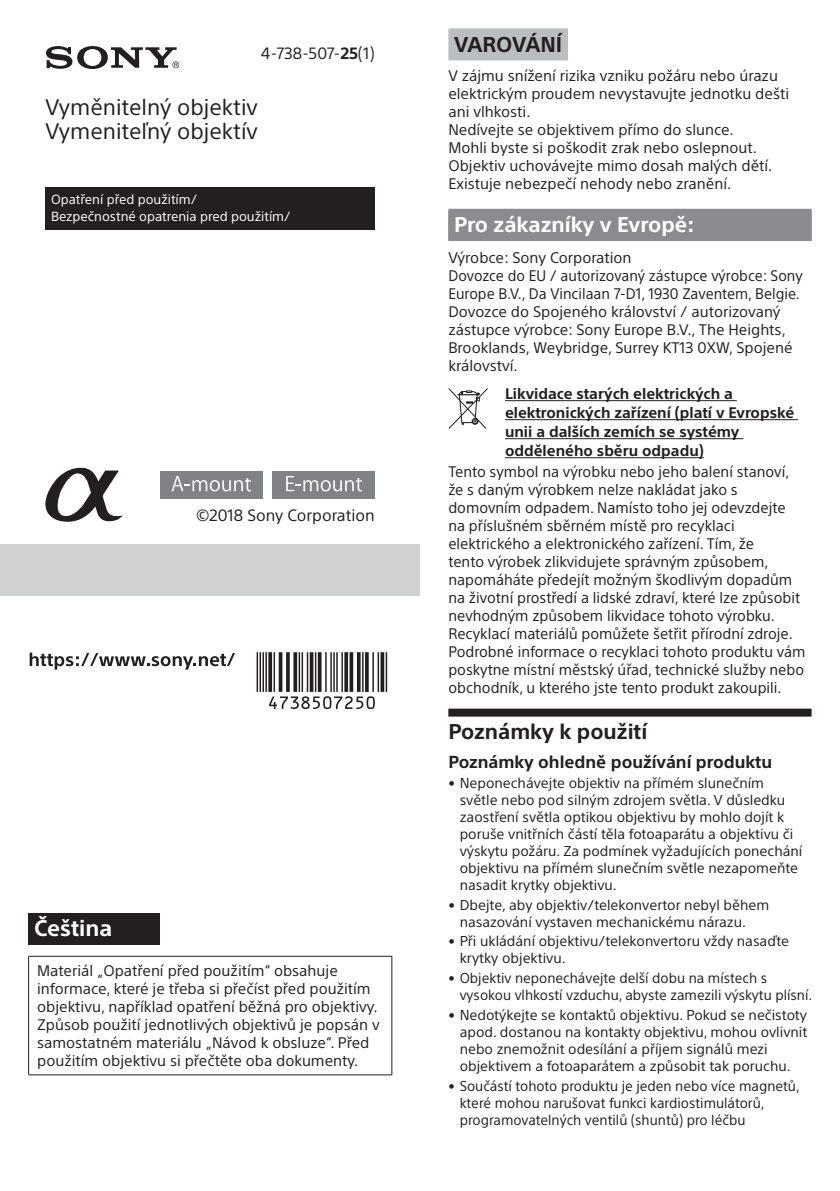
<style>
.page{position:relative;width:840px;height:1191px;background:#fff}
.page>*{position:absolute;margin:0;border:0;box-sizing:border-box;transform-origin:0 0}
.t1{font:22px/24px "SST";color:#231f20}
.t2{font:700 22px "SST";color:#fff}
.t3{font:700 21px "SST";color:#231f20}
.t4{font:700 21px "SST";color:#fff}
.t5{font:700 17px "SST";color:#231f20}
.t6{font:16px "SST";color:#231f20}
.t7{font:15px/18px "SST";color:#231f20}
.t8{font:700 15px/19px "SST";color:#231f20}
.t9{font:14px/17px "SST";color:#231f20}
.t10{font:13px/17px "SST";color:#fff}
.s1{font-weight:700}
</style>
<div class="page">
<div style="left:0;top:544px;width:420px;height:51px;background:#d1d2d4"></div>
<svg style="left:46px;top:46px;width:133px;height:23px"></svg>
<svg style="left:45px;top:467px;width:77px;height:55px"></svg>
<div style="left:160px;top:471px;width:102px;height:27px;background:#808285"></div>
<svg style="left:171px;top:476px;width:80px;height:15px"></svg>
<div style="left:272px;top:471px;width:102px;height:27px;background:#808285"></div>
<svg style="left:286px;top:476px;width:76px;height:15px"></svg>
<svg style="left:258px;top:652px;width:127px;height:40px"></svg>
<hr style="left:256px;top:652px;width:2px;height:40px;background:#231f20">
<hr style="left:259px;top:652px;width:2px;height:40px;background:#231f20">
<hr style="left:262px;top:652px;width:2px;height:40px;background:#231f20">
<hr style="left:265px;top:652px;width:2px;height:40px;background:#231f20">
<svg style="left:268px;top:652px;width:4px;height:40px"></svg>
<hr style="left:273px;top:652px;width:2px;height:40px;background:#231f20">
<svg style="left:278px;top:652px;width:4px;height:40px"></svg>
<hr style="left:286px;top:652px;width:3px;height:40px;background:#231f20">
<svg style="left:293px;top:652px;width:4px;height:40px"></svg>
<hr style="left:298px;top:652px;width:2px;height:40px;background:#231f20">
<hr style="left:301px;top:652px;width:2px;height:40px;background:#231f20">
<hr style="left:306px;top:652px;width:2px;height:40px;background:#231f20">
<svg style="left:309px;top:652px;width:4px;height:40px"></svg>
<hr style="left:315px;top:652px;width:1px;height:40px;background:#231f20">
<svg style="left:317px;top:652px;width:4px;height:40px"></svg>
<hr style="left:325px;top:652px;width:1px;height:40px;background:#231f20">
<hr style="left:330px;top:652px;width:1px;height:40px;background:#231f20">
<hr style="left:333px;top:652px;width:1px;height:40px;background:#231f20">
<hr style="left:336px;top:652px;width:1px;height:40px;background:#231f20">
<hr style="left:341px;top:652px;width:2px;height:40px;background:#231f20">
<svg style="left:344px;top:652px;width:4px;height:40px"></svg>
<svg style="left:349px;top:652px;width:4px;height:40px"></svg>
<hr style="left:357px;top:652px;width:3px;height:40px;background:#231f20">
<hr style="left:362px;top:652px;width:1px;height:40px;background:#231f20">
<hr style="left:365px;top:652px;width:3px;height:40px;background:#231f20">
<hr style="left:372px;top:652px;width:1px;height:40px;background:#231f20">
<hr style="left:377px;top:652px;width:2px;height:40px;background:#231f20">
<svg style="left:380px;top:652px;width:4px;height:40px"></svg>
<hr style="left:385px;top:652px;width:2px;height:40px;background:#231f20">
<svg style="left:269px;top:696px;width:105px;height:13px"></svg>
<svg style="left:30px;top:652px;width:205px;height:17px"></svg>
<div style="left:448px;top:28px;width:119px;height:32px;background:#bcbdc0"></div>
<div style="left:448px;top:209px;width:363px;height:32px;background:#8a8c8f"></div>
<hr style="left:504px;top:400px;width:232px;height:1px;background:#231f20">
<hr style="left:504px;top:419px;width:293px;height:1px;background:#231f20">
<hr style="left:504px;top:438px;width:238px;height:1px;background:#231f20">
<hr style="left:504px;top:457px;width:199px;height:1px;background:#231f20">
<div style="left:448px;top:708px;width:363px;height:8px;background:#231f20"></div>
<svg style="left:448px;top:388px;width:39px;height:41px"></svg>
<div style="left:28px;top:913px;width:132px;height:31px;background:#231f20"></div>
<hr style="left:28px;top:956px;width:364px;height:1px;background:#231f20">
<hr style="left:28px;top:956px;width:1px;height:118px;background:#231f20">
<hr style="left:391px;top:956px;width:1px;height:118px;background:#231f20">
<hr style="left:28px;top:1074px;width:364px;height:1px;background:#231f20">
<div style="left:45px;top:187px;width:329px;height:43px;background:#231f20"></div>
<p class="t6" style="left:261px;top:44px;width:115px">4-738-507-<span class="s1">25</span>(1)</p>
<h1 class="t1" style="left:45px;top:95px;width:214px">Vyměnitelný objektiv<br>Vymeniteľný objektív</h1>
<p class="t10" style="left:51px;top:191px;width:241px">Opatření před použitím/<br>Bezpečnostné opatrenia pred použitím/</p>
<p class="t6" style="left:196px;top:506px;width:180px">©2018 Sony Corporation</p>
<h1 class="t2" style="left:34px;top:914px;width:80px">Čeština</h1>
<p class="t7" style="left:37px;top:961px;width:344px">Materiál „Opatření před použitím“ obsahuje informace, které je třeba si přečíst před použitím objektivu, například opatření běžná pro objektivy.<br>Způsob použití jednotlivých objektivů je popsán v samostatném materiálu „Návod k obsluze“. Před použitím objektivu si přečtěte oba dokumenty.</p>
<h2 class="t3" style="left:454px;top:32px;width:110px">VAROVÁNÍ</h2>
<p class="t7" style="left:448px;top:67px;width:342px">V zájmu snížení rizika vzniku požáru nebo úrazu elektrickým proudem nevystavujte jednotku dešti ani vlhkosti.<br>Nedívejte se objektivem přímo do slunce.<br>Mohli byste si poškodit zrak nebo oslepnout.<br>Objektiv uchovávejte mimo dosah malých dětí.<br>Existuje nebezpečí nehody nebo zranění.</p>
<h2 class="t4" style="left:454px;top:212px;width:242px">Pro zákazníky v Evropě:</h2>
<p class="t7" style="left:448px;top:249px;width:355px">Výrobce: Sony Corporation<br>Dovozce do EU / autorizovaný zástupce výrobce: Sony Europe B.V., Da Vincilaan 7-D1, 1930 Zaventem, Belgie.<br>Dovozce do Spojeného království / autorizovaný zástupce výrobce: Sony Europe B.V., The Heights, Brooklands, Weybridge, Surrey KT13 0XW, Spojené království.</p>
<p class="t8" style="left:504px;top:384px;width:290px">Likvidace starých elektrických a elektronických zařízení (platí v Evropské unii a dalších zemích se systémy odděleného sběru odpadu)</p>
<p class="t7" style="left:448px;top:462px;width:358px">Tento symbol na výrobku nebo jeho balení stanoví, že s daným výrobkem nelze nakládat jako s domovním odpadem. Namísto toho jej odevzdejte na příslušném sběrném místě pro recyklaci elektrického a elektronického zařízení. Tím, že<br>tento výrobek zlikvidujete správným způsobem, napomáháte předejít možným škodlivým dopadům na životní prostředí a lidské zdraví, které lze způsobit nevhodným způsobem likvidace tohoto výrobku.<br>Recyklací materiálů pomůžete šetřit přírodní zdroje.<br>Podrobné informace o recyklaci tohoto produktu vám poskytne místní městský úřad, technické služby nebo obchodník, u kterého jste tento produkt zakoupili.</p>
<h2 class="t3" style="left:448px;top:719px;width:200px">Poznámky k použití</h2>
<p class="t5" style="left:448px;top:751px;width:325px">Poznámky ohledně používání produktu</p>
<p class="t9" style="left:459px;top:774px;width:344px;text-indent:-11px">• Neponechávejte objektiv na přímém slunečním světle nebo pod silným zdrojem světla. V důsledku zaostření světla optikou objektivu by mohlo dojít k poruše vnitřních částí těla fotoaparátu a objektivu či výskytu požáru. Za podmínek vyžadujících ponechání objektivu na přímém slunečním světle nezapomeňte nasadit krytky objektivu.</p>
<p class="t9" style="left:459px;top:896px;width:311px;text-indent:-11px">• Dbejte, aby objektiv/telekonvertor nebyl během nasazování vystaven mechanickému nárazu.</p>
<p class="t9" style="left:459px;top:932px;width:331px;text-indent:-11px">• Při ukládání objektivu/telekonvertoru vždy nasaďte krytky objektivu.</p>
<p class="t9" style="left:459px;top:969px;width:354px;text-indent:-11px">• Objektiv neponechávejte delší dobu na místech s vysokou vlhkostí vzduchu, abyste zamezili výskytu plísní.</p>
<p class="t9" style="left:459px;top:1006px;width:349px;text-indent:-11px">• Nedotýkejte se kontaktů objektivu. Pokud se nečistoty apod. dostanou na kontakty objektivu, mohou ovlivnit nebo znemožnit odesílání a příjem signálů mezi objektivem a fotoaparátem a způsobit tak poruchu.</p>
<p class="t9" style="left:459px;top:1077px;width:341px;text-indent:-11px">• Součástí tohoto produktu je jeden nebo více magnetů, které mohou narušovat funkci kardiostimulátorů, programovatelných ventilů (shuntů) pro léčbu</p>
</div>
